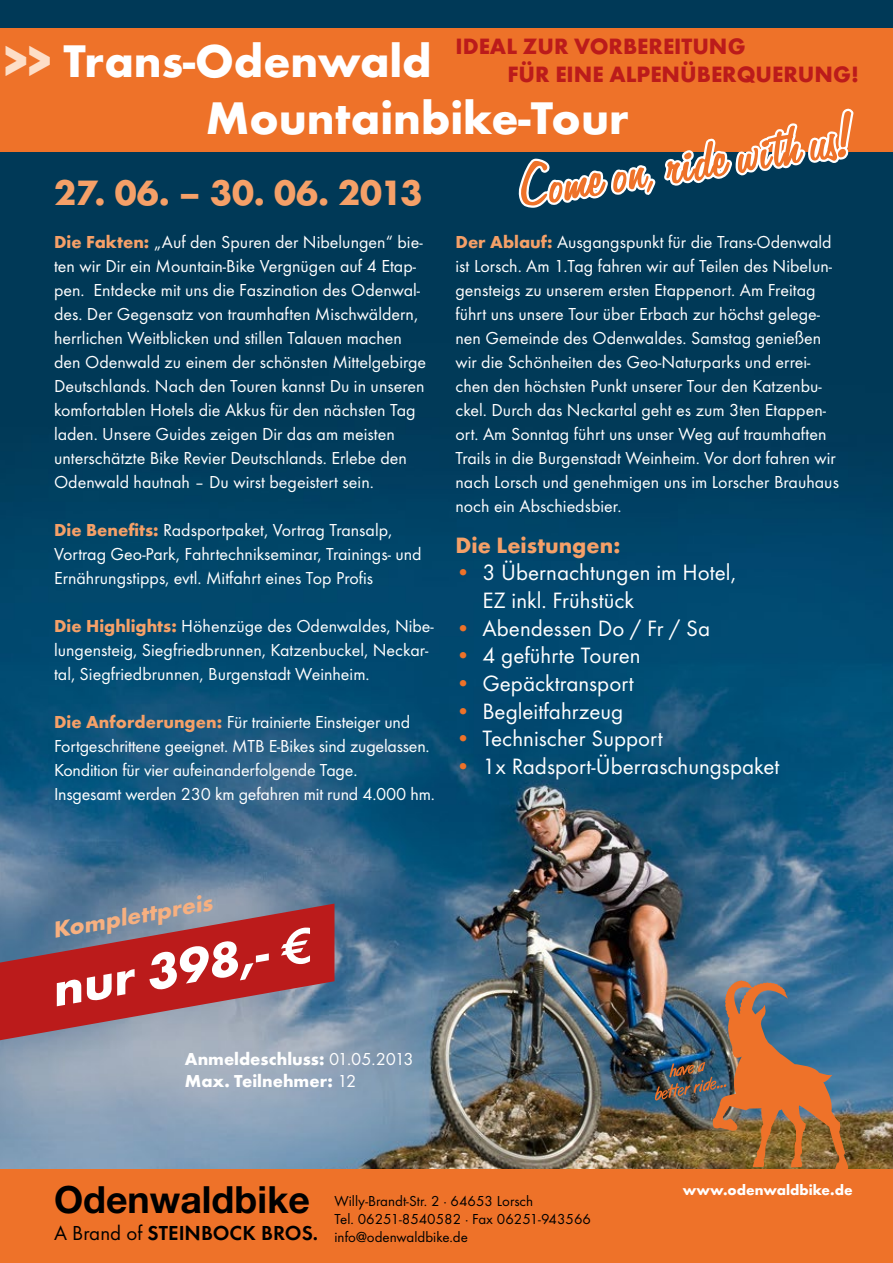
<style>
.page{position:relative;width:893px;height:1263px;background:#fff}
.page>*{position:absolute;margin:0;border:0;box-sizing:border-box;transform-origin:0 0}
.t1{font:italic 700 50.4px "Futura T";color:#fff}
.t2{font:700 47.55px/57px "Futura T";color:#fff}
.t3{font:700 37.5px "Helvetica Neue LT";color:#000}
.t4{font:700 36.6px "Futura T";color:#f5a068}
.t5{font:italic 700 23.7px "Futura T";color:#f7b080}
.t6{font:23.1px/27.6px "Futura T Boo";color:#fff}
.t7{font:700 23.1px/27.6px "Futura T";color:#bb1b1b}
.t8{font:700 23.1px "Futura T";color:#f5a068}
.t9{font:21px "Futura T Dem";color:#000}
.t10{font:18px/24px "Futura T Boo";color:#fff}
.t11{font:700 18px/21.6px "Futura T";color:#fff}
.t12{font:15px/18px "Futura T Boo";color:#000}
.t13{font:700 15px "Futura T";color:#fff}
.s1{color:#fddec7}
.s2{font-family:"Futura T";font-weight:700;color:#f5a068}
.s3{color:#ee7229}
.s4{font-family:"Futura T Dem";font-weight:400}
.s5{font-family:"Futura T Boo";font-weight:400}
.s6{font-family:"Futura T Boo"}
</style>
<div class="page">
<img style="left:0;top:0;width:893px;height:1169px">
<img style="left:654px;top:973px;width:195px;height:196px">
<div style="left:0;top:28px;width:893px;height:124px;background:#ee7229"></div>
<div style="left:0;top:1169px;width:893px;height:94px;background:#ee7229"></div>
<svg style="left:0;top:903px;width:334px;height:138px;background:#9f4f59"></svg>
<svg style="left:515px;top:108px;width:341px;height:132px;background:#1a4053"></svg>
<svg style="left:521px;top:111px;width:330px;height:94px"></svg>
<p class="t7" style="left:507px;top:33px;width:353px;text-indent:-52px">IDEAL ZUR VORBEREITUNG<br>FÜR EINE ALPENÜBERQUERUNG!</p>
<h2 class="t2" style="left:206px;top:32px;width:424px;text-indent:-202px"><span class="s1">&gt;&gt;</span> Trans-Odenwald<br>Mountainbike-Tour</h2>
<h3 class="t4" style="left:54px;top:171px;width:370px">27. 06. – 30. 06. 2013</h3>
<p class="t10" style="left:54px;top:230px;width:374px"><span class="s2">Die Fakten:</span> „Auf den Spuren der Nibelungen“ bie&shy;ten wir Dir ein Mountain-Bike Vergnügen auf 4 Etap&shy;pen. Entdecke mit uns die Faszination des Odenwal&shy;des. Der Gegensatz von traumhaften Mischwäldern, herrlichen Weitblicken und stillen Talauen machen den Odenwald zu einem der schönsten Mittelgebirge Deutschlands. Nach den Touren kannst Du in unseren komfortablen Hotels die Akkus für den nächsten Tag laden. Unsere Guides zeigen Dir das am meisten unterschätzte Bike Revier Deutschlands. Erlebe den Odenwald hautnah – Du wirst begeistert sein.</p>
<p class="t10" style="left:54px;top:518px;width:369px"><span class="s2">Die Benefits:</span> Radsportpaket, Vortrag Transalp,<br>Vortrag Geo-Park, Fahrtechnikseminar, Trainings- und<br>Ernährungstipps, evtl. Mitfahrt eines Top Profis</p>
<p class="t10" style="left:54px;top:614px;width:381px"><span class="s2">Die Highlights:</span> Höhenzüge des Odenwaldes, Nibe&shy;lungensteig, Siegfriedbrunnen, Katzenbuckel, Neckar&shy;tal, Siegfriedbrunnen, Burgenstadt Weinheim.</p>
<p class="t10" style="left:54px;top:710px;width:382px"><span class="s2">Die Anforderungen:</span> Für trainierte Einsteiger und Fortgeschrittene geeignet. MTB E-Bikes sind zugelassen.<br>Kondition für vier aufeinanderfolgende Tage.<br>Insgesamt werden 230 km gefahren mit rund 4.000 hm.</p>
<p class="t10" style="left:455px;top:230px;width:385px"><span class="s2">Der Ablauf:</span> Ausgangspunkt für die Trans-Odenwald ist Lorsch. Am 1.Tag fahren wir auf Teilen des Nibelun&shy;gensteigs zu unserem ersten Etappenort. Am Freitag führt uns unsere Tour über Erbach zur höchst gelege&shy;nen Gemeinde des Odenwaldes. Samstag genießen wir die Schönheiten des Geo-Naturparks und errei&shy;chen den höchsten Punkt unserer Tour den Katzenbu&shy;ckel. Durch das Neckartal geht es zum 3ten Etappen&shy;ort. Am Sonntag führt uns unser Weg auf traumhaften Trails in die Burgenstadt Weinheim. Vor dort fahren wir nach Lorsch und genehmigen uns im Lorscher Brauhaus noch ein Abschiedsbier.</p>
<p class="t8" style="left:455px;top:531px;width:166px">Die Leistungen:</p>
<p class="t6" style="left:482px;top:559px;width:255px;text-indent:-27px"><span class="s3">•</span> 3 Übernachtungen im Hotel,<br>EZ inkl. Frühstück</p>
<p class="t6" style="left:455px;top:614px;width:256px"><span class="s3">•</span> Abendessen Do / Fr / Sa</p>
<p class="t6" style="left:455px;top:642px;width:187px"><span class="s3">•</span> 4 geführte Touren</p>
<p class="t6" style="left:455px;top:670px;width:180px"><span class="s3">•</span> Gepäcktransport</p>
<p class="t6" style="left:455px;top:697px;width:169px"><span class="s3">•</span> Begleitfahrzeug</p>
<p class="t6" style="left:455px;top:725px;width:209px"><span class="s3">•</span> Technischer Support</p>
<p class="t6" style="left:455px;top:752px;width:325px"><span class="s3">•</span> 1x Radsport-Überraschungspaket</p>
<h3 class="t5" style="left:50px;top:916px;width:163px;rotate:-10deg">Komplettpreis</h3>
<h1 class="t1" style="left:46px;top:961px;width:263px;rotate:-10deg">nur 398,- <span class="s4">€</span></h1>
<p class="t11" style="left:185px;top:1048px;width:230px">Anmeldeschluss: <span class="s5">01.05.2013<br></span>Max. Teilnehmer: <span class="s5">12</span></p>
<h3 class="t3" style="left:54px;top:1177px;width:258px">Odenwaldbike</h3>
<p class="t9" style="left:54px;top:1221px;width:266px"><span class="s6">A Brand of</span> STEINBOCK BROS.</p>
<p class="t12" style="left:334px;top:1192px;width:258px">Willy-Brandt-Str. 2 · 64653 Lorsch<br>Tel. 06251-8540582 · Fax 06251-943566 info@odenwaldbike.de</p>
<p class="t13" style="left:683px;top:1181px;width:171px">www.odenwaldbike.de</p>
</div>
